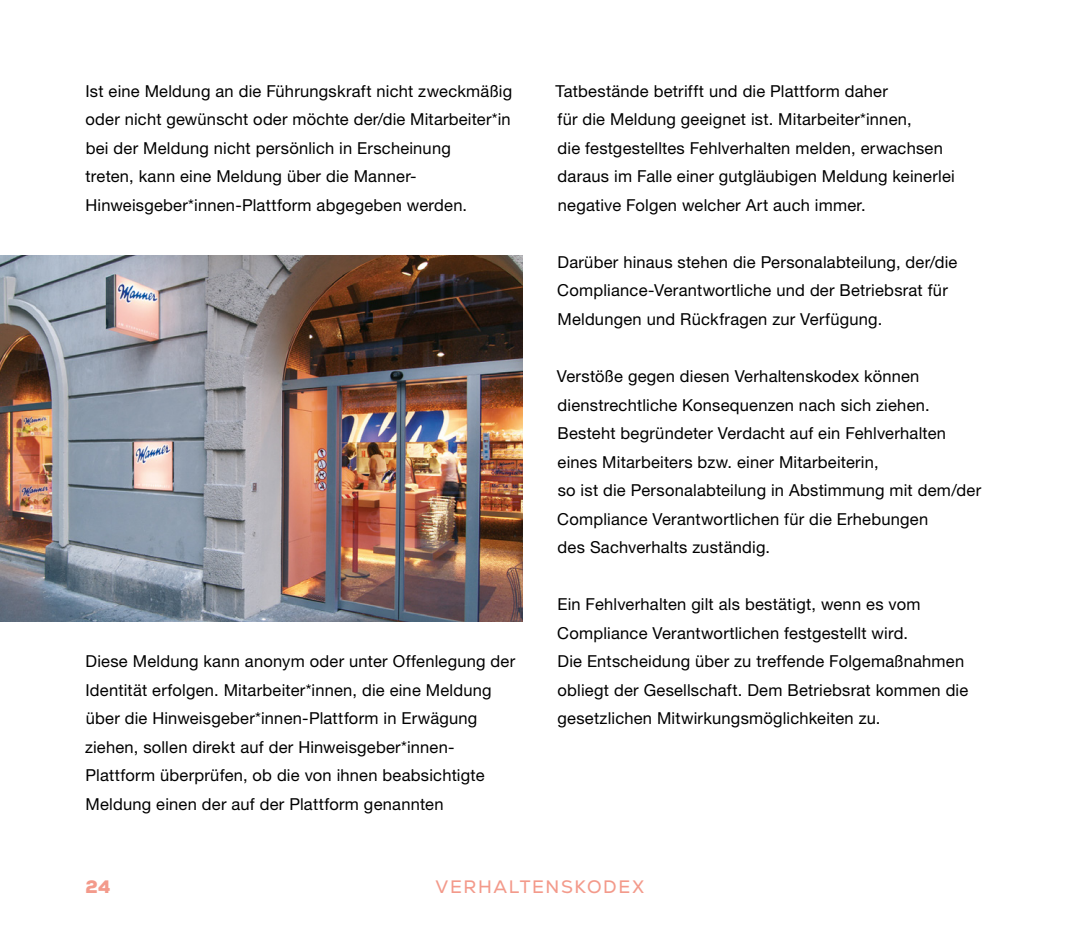
<style>
.page{position:relative;width:1080px;height:936px;background:#fff}
.page>*{position:absolute;margin:0;border:0;box-sizing:border-box;transform-origin:0 0}
.t1{font:18px "Nexa";letter-spacing:.095em;color:#f39a8b}
.t2{font:900 18px "Nexa";color:#f39a8b}
.t3{font:16.5px/28.5px "Helvetica Neue LT Pro";letter-spacing:.015em;color:#000}
</style>
<div class="page">
<img style="left:0;top:255px;width:523px;height:366px">
<p class="t3" style="left:85px;top:76px;width:428px">Ist eine Meldung an die Führungskraft nicht zweckmäßig oder nicht gewünscht oder möchte der/die Mitarbeiter*in bei der Meldung nicht persönlich in Erscheinung<br>treten, kann eine Meldung über die Manner-Hinweisgeber*innen-Plattform abgegeben werden.</p>
<p class="t3" style="left:85px;top:646px;width:432px">Diese Meldung kann anonym oder unter Offenlegung der Identität erfolgen. Mitarbeiter*innen, die eine Meldung über die Hinweisgeber*innen-Plattform in Erwägung ziehen, sollen direkt auf der Hinweisgeber*innen-Plattform überprüfen, ob die von ihnen beabsichtigte Meldung einen der auf der Plattform genannten</p>
<p class="t3" style="left:556px;top:76px;width:401px">Tatbestände betrifft und die Plattform daher<br>für die Meldung geeignet ist. Mitarbeiter*innen,<br>die festgestelltes Fehlverhalten melden, erwachsen daraus im Falle einer gutgläubigen Meldung keinerlei negative Folgen welcher Art auch immer.</p>
<p class="t3" style="left:557px;top:247px;width:402px">Darüber hinaus stehen die Personalabteilung, der/die<br>Compliance-Verantwortliche und der Betriebsrat für<br>Meldungen und Rückfragen zur Verfügung.</p>
<p class="t3" style="left:557px;top:361px;width:426px">Verstöße gegen diesen Verhaltenskodex können dienstrechtliche Konsequenzen nach sich ziehen.<br>Besteht begründeter Verdacht auf ein Fehlverhalten eines Mitarbeiters bzw. einer Mitarbeiterin,<br>so ist die Personalabteilung in Abstimmung mit dem/der Compliance Verantwortlichen für die Erhebungen<br>des Sachverhalts zuständig.</p>
<p class="t3" style="left:557px;top:589px;width:413px">Ein Fehlverhalten gilt als bestätigt, wenn es vom Compliance Verantwortlichen festgestellt wird.<br>Die Entscheidung über zu treffende Folgemaßnahmen obliegt der Gesellschaft. Dem Betriebsrat kommen die gesetzlichen Mitwirkungsmöglichkeiten zu.</p>
<p class="t2" style="left:86px;top:874px;width:26px">24</p>
<p class="t1" style="left:436px;top:875px;width:210px">VERHALTENSKODEX</p>
</div>
